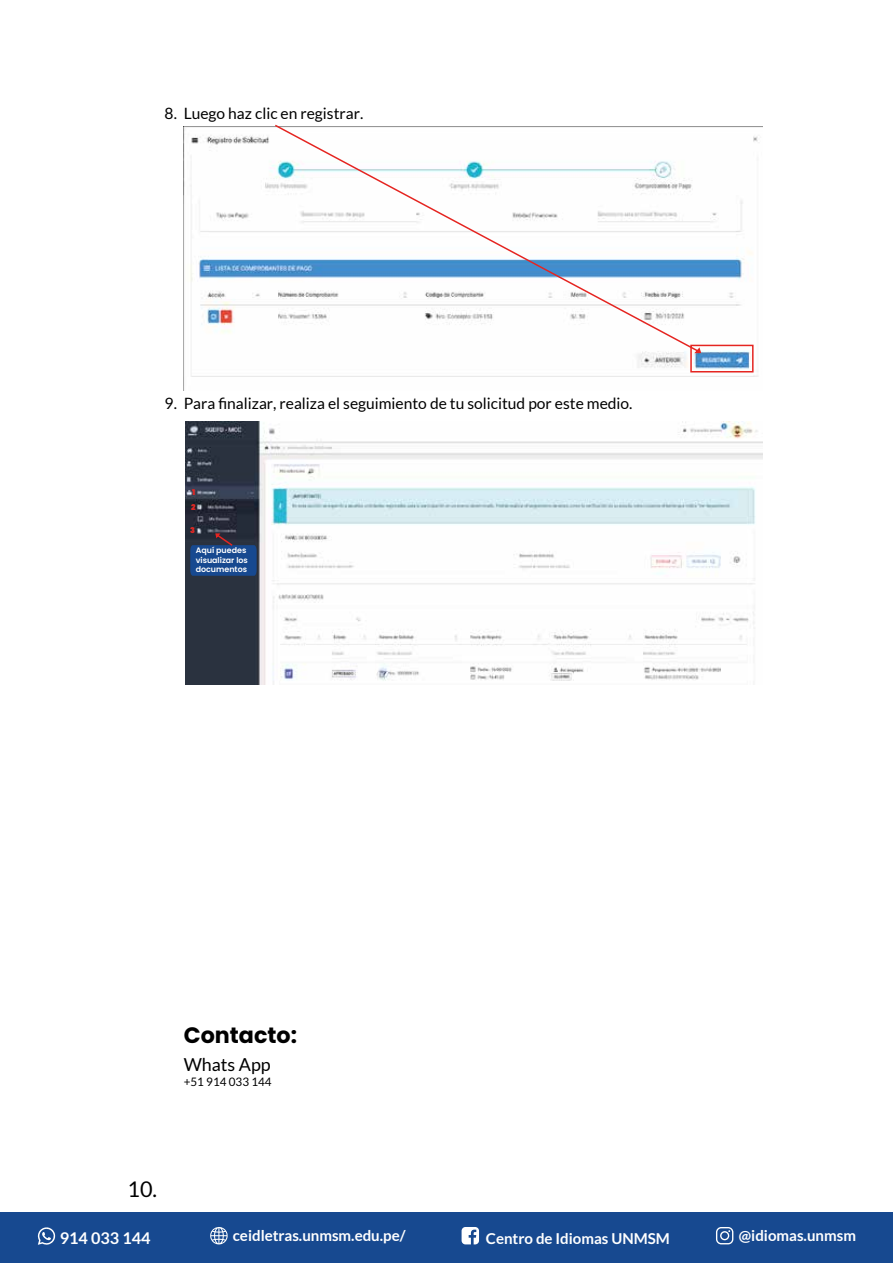
<style>
.page{position:relative;width:893px;height:1263px;background:#fff}
.page>*{position:absolute;margin:0;border:0;box-sizing:border-box;transform-origin:0 0}
.t1{font:700 22.2px "Poppins";color:#000}
.t2{font:21.6px "Lato";color:#000}
.t3{font:17.85px "Lato";color:#000}
.t4{font:700 16.2px "Lato";color:#fff}
.t5{font:15.6px "Lato";color:#010101}
.t6{font:700 15px "Lato";color:#fff}
.t7{font:11.7px "Lato";color:#000}
.t8{font:600 7.95px/9.4px "Poppins";color:#fff}
.t9{font:900 7.95px/14.5px "Poppins";color:#e52823}
</style>
<div class="page">
<div style="left:0;top:1213px;width:893px;height:50px;background:#174990"></div>
<svg style="left:38px;top:1227px;width:17px;height:18px"></svg>
<svg style="left:210px;top:1227px;width:18px;height:17px"></svg>
<svg style="left:462px;top:1227px;width:17px;height:17px"></svg>
<svg style="left:716px;top:1227px;width:17px;height:17px"></svg>
<img style="left:185px;top:421px;width:577px;height:263px">
<svg style="left:190px;top:532px;width:67px;height:44px;background:#1e4075"></svg>
<img style="left:184px;top:126px;width:579px;height:251px">
<svg style="left:273px;top:124px;width:426px;height:229px"></svg>
<svg style="left:693px;top:348px;width:9px;height:6px"></svg>
<div style="left:690px;top:345px;width:64px;height:27px;border:2px solid #e52521"></div>
<p class="t5" style="left:165px;top:105px;width:200px">8. Luego haz clic en registrar.</p>
<p class="t5" style="left:165px;top:394px;width:469px">9. Para finalizar, realiza el seguimiento de tu solicitud por este medio.</p>
<p class="t9" style="left:191px;top:485px;width:6px">1<br>2</p>
<p class="t9" style="left:190px;top:523px;width:6px">3</p>
<p class="t8" style="left:196px;top:546px;width:54px">Aquí puedes visualizar los documentos</p>
<h1 class="t1" style="left:184px;top:1022px;width:115px">Contacto:</h1>
<p class="t7" style="left:184px;top:1075px;width:89px">+51 914 033 144</p>
<p class="t3" style="left:184px;top:1055px;width:89px">Whats App</p>
<h2 class="t2" style="left:128px;top:1177px;width:31px">10.</h2>
<p class="t4" style="left:60px;top:1228px;width:92px">914 033 144</p>
<p class="t6" style="left:233px;top:1227px;width:174px">ceidletras.unmsm.edu.pe/</p>
<p class="t6" style="left:486px;top:1230px;width:185px">Centro de Idiomas UNMSM</p>
<p class="t6" style="left:739px;top:1227px;width:119px">@idiomas.unmsm</p>
</div>
